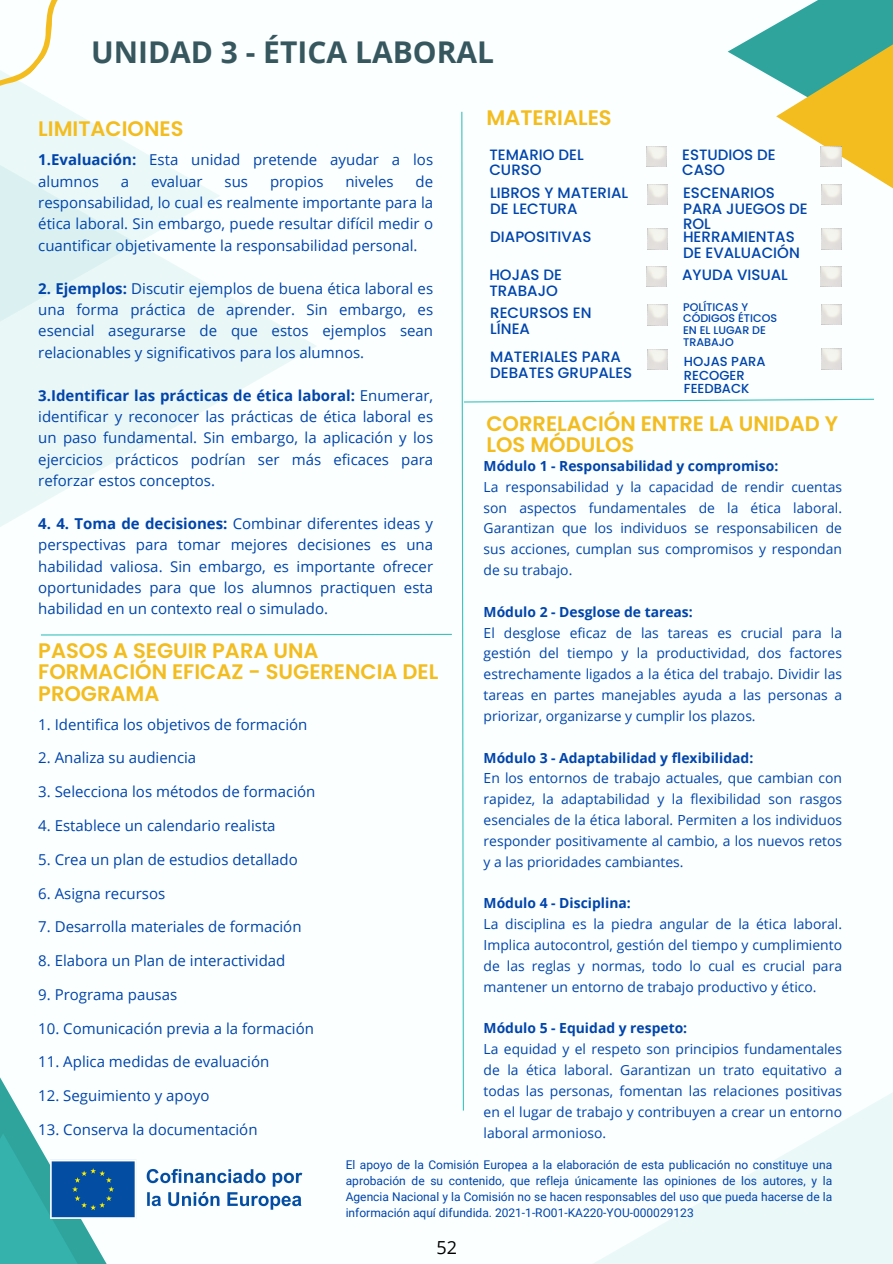
<style>
.page{position:relative;width:893px;height:1264px;background:#fff}
.page>*{position:absolute;margin:0;border:0;box-sizing:border-box;transform-origin:0 0}
.t1{font:700 30px "Open Sans";color:#37575f}
.t2{font:600 21px/21.3px "Poppins";color:#f3bd20}
.t3{font:18px "Open Sans";color:#000}
.t4{font:15px/21.3px "Open Sans";color:#0044ab;text-align:justify}
.t5{font:500 15px/15.8px "Poppins";color:#0044ab}
.t6{font:13.95px/20.9px "Open Sans";color:#0044ab;text-align:justify}
.t7{font:700 13.95px "Open Sans";color:#0044ab}
.t8{font:500 13.05px/13.8px "Poppins";color:#0044ab}
.t9{font:12px/16px "Roboto";color:#0044ab;text-align:justify}
.t10{font:500 11.1px/11.7px "Poppins";color:#0044ab}
.s1{font-weight:700}
</style>
<div class="page">
<div style="left:0;top:0;width:892px;height:1263px;background:#fbffff"></div>
<svg style="left:0;top:291px;width:316px;height:236px"></svg>
<div style="left:0;top:0;width:220px;height:463px;background:linear-gradient(to right,#e1f3f3,#f6fdfd)"></div>
<div style="left:588px;top:876px;width:304px;height:387px;background:linear-gradient(to bottom,#fff,#effafa)"></div>
<svg style="left:727px;top:24px;width:49px;height:56px"></svg>
<svg style="left:776px;top:0;width:116px;height:188px;background:#80b37b"></svg>
<svg style="left:0;top:1133px;width:106px;height:130px;fill:#34b2ab"></svg>
<svg style="left:0;top:0;width:129px;height:230px"></svg>
<svg style="left:41px;top:633px;width:411px;height:3px"></svg>
<svg style="left:461px;top:111px;width:414px;height:1000px"></svg>
<img style="left:49px;top:1158px;width:254px;height:62px">
<h1 class="t1" style="left:91px;top:31px;width:404px">UNIDAD 3 - ÉTICA LABORAL</h1>
<h2 class="t2" style="left:38px;top:118px;width:147px">LIMITACIONES</h2>
<p class="t4" style="left:38px;top:149px;width:396px"><span class="s1">1.Evaluación:</span> Esta unidad pretende ayudar a los alumnos</p>
<p class="t4" style="left:38px;top:170px;width:396px;text-indent:377px">de responsabilidad, lo cual es realmente importante para la ética laboral. Sin embargo, puede resultar difícil medir o cuantificar objetivamente la responsabilidad personal.</p>
<p class="t4" style="left:38px;top:277px;width:396px"><span class="s1">2. Ejemplos:</span> Discutir ejemplos de buena ética laboral es una forma práctica de aprender. Sin embargo, es esencial asegurarse de que estos ejemplos sean relacionables y significativos para los alumnos.</p>
<p class="t4" style="left:38px;top:384px;width:396px"><span class="s1">3.Identificar las prácticas de ética laboral:</span> Enumerar, identificar y reconocer las prácticas de ética laboral es un paso fundamental. Sin embargo, la aplicación y los ejercicios prácticos podrían ser más eficaces para reforzar estos conceptos.</p>
<p class="t4" style="left:38px;top:512px;width:396px"><span class="s1">4. 4. Toma de decisiones:</span> Combinar diferentes ideas y perspectivas para tomar mejores decisiones es una habilidad valiosa. Sin embargo, es importante ofrecer oportunidades para que los alumnos practiquen esta habilidad en un contexto real o simulado.</p>
<h2 class="t2" style="left:38px;top:640px;width:401px">PASOS A SEGUIR PARA UNA<br>FORMACIÓN EFICAZ - SUGERENCIA DEL<br>PROGRAMA</h2>
<p class="t4" style="left:121px;top:170px;width:10px">a</p>
<p class="t4" style="left:151px;top:170px;width:53px">evaluar</p>
<p class="t4" style="left:224px;top:170px;width:25px">sus</p>
<p class="t4" style="left:270px;top:170px;width:55px">propios</p>
<p class="t4" style="left:345px;top:170px;width:50px">niveles</p>
<p class="t4" style="left:38px;top:713px;width:271px">1. Identifica los objetivos de formación</p>
<p class="t4" style="left:38px;top:747px;width:159px">2. Analiza su audiencia</p>
<p class="t4" style="left:38px;top:780px;width:278px">3. Selecciona los métodos de formación</p>
<p class="t4" style="left:38px;top:814px;width:239px">4. Establece un calendario realista</p>
<p class="t4" style="left:38px;top:848px;width:261px">5. Crea un plan de estudios detallado</p>
<p class="t4" style="left:38px;top:882px;width:128px">6. Asigna recursos</p>
<p class="t4" style="left:38px;top:915px;width:265px">7. Desarrolla materiales de formación</p>
<p class="t4" style="left:38px;top:949px;width:248px">8. Elabora un Plan de interactividad</p>
<p class="t4" style="left:38px;top:983px;width:140px">9. Programa pausas</p>
<p class="t4" style="left:38px;top:1017px;width:277px">10. Comunicación previa a la formación</p>
<p class="t4" style="left:38px;top:1050px;width:232px">11. Aplica medidas de evaluación</p>
<p class="t4" style="left:38px;top:1084px;width:173px">12. Seguimiento y apoyo</p>
<p class="t4" style="left:38px;top:1118px;width:221px">13. Conserva la documentación</p>
<h2 class="t2" style="left:486px;top:107px;width:127px">MATERIALES</h2>
<p class="t5" style="left:489px;top:146px;width:96px">TEMARIO DEL<br>CURSO</p>
<p class="t5" style="left:682px;top:146px;width:95px">ESTUDIOS DE<br>CASO</p>
<p class="t5" style="left:490px;top:185px;width:139px">LIBROS Y MATERIAL<br>DE LECTURA</p>
<p class="t5" style="left:683px;top:185px;width:126px">ESCENARIOS<br>PARA JUEGOS DE<br>ROL</p>
<p class="t5" style="left:490px;top:229px;width:103px">DIAPOSITIVAS</p>
<p class="t5" style="left:683px;top:229px;width:118px">HERRAMIENTAS<br>DE EVALUACIÓN</p>
<p class="t5" style="left:489px;top:267px;width:74px">HOJAS DE<br>TRABAJO</p>
<p class="t5" style="left:682px;top:267px;width:107px">AYUDA VISUAL</p>
<p class="t5" style="left:490px;top:305px;width:103px">RECURSOS EN<br>LÍNEA</p>
<p class="t10" style="left:683px;top:301px;width:96px">POLÍTICAS Y<br>CÓDIGOS ÉTICOS<br>EN EL LUGAR DE<br>TRABAJO</p>
<p class="t5" style="left:490px;top:349px;width:144px">MATERIALES PARA<br>DEBATES GRUPALES</p>
<p class="t8" style="left:684px;top:354px;width:83px">HOJAS PARA<br>RECOGER<br>FEEDBACK</p>
<h2 class="t2" style="left:486px;top:413px;width:353px">CORRELACIÓN ENTRE LA UNIDAD Y<br>LOS MÓDULOS</h2>
<p class="t7" style="left:483px;top:456px;width:296px">Módulo 1 - Responsabilidad y compromiso:</p>
<p class="t6" style="left:483px;top:476px;width:360px">La responsabilidad y la capacidad de rendir cuentas son aspectos fundamentales de la ética laboral.<br>Garantizan que los individuos se responsabilicen de sus acciones, cumplan sus compromisos y respondan de su trabajo.</p>
<p class="t7" style="left:483px;top:601px;width:211px">Módulo 2 - Desglose de tareas:</p>
<p class="t6" style="left:483px;top:621px;width:360px">El desglose eficaz de las tareas es crucial para la gestión del tiempo y la productividad, dos factores estrechamente ligados a la ética del trabajo. Dividir las tareas en partes manejables ayuda a las personas a priorizar, organizarse y cumplir los plazos.</p>
<p class="t7" style="left:483px;top:747px;width:271px">Módulo 3 - Adaptabilidad y flexibilidad:</p>
<p class="t6" style="left:483px;top:767px;width:360px">En los entornos de trabajo actuales, que cambian con rapidez, la adaptabilidad y la flexibilidad son rasgos esenciales de la ética laboral. Permiten a los individuos responder positivamente al cambio, a los nuevos retos y a las prioridades cambiantes.</p>
<p class="t7" style="left:483px;top:893px;width:149px">Módulo 4 - Disciplina:</p>
<p class="t6" style="left:483px;top:913px;width:360px">La disciplina es la piedra angular de la ética laboral.<br>Implica autocontrol, gestión del tiempo y cumplimiento de las reglas y normas, todo lo cual es crucial para mantener un entorno de trabajo productivo y ético.</p>
<p class="t7" style="left:483px;top:1018px;width:205px">Módulo 5 - Equidad y respeto:</p>
<p class="t6" style="left:483px;top:1038px;width:360px">La equidad y el respeto son principios fundamentales de la ética laboral. Garantizan un trato equitativo a todas las personas, fomentan las relaciones positivas en el lugar de trabajo y contribuyen a crear un entorno laboral armonioso.</p>
<p class="t9" style="left:346px;top:1157px;width:488px">El apoyo de la Comisión Europea a la elaboración de esta publicación no constituye una aprobación de su contenido, que refleja únicamente las opiniones de los autores, y la Agencia Nacional y la Comisión no se hacen responsables del uso que pueda hacerse de la información aquí difundida. 2021-1-RO01-KA220-YOU-000029123</p>
<p class="t3" style="left:436px;top:1234px;width:22px">52</p>
</div>
